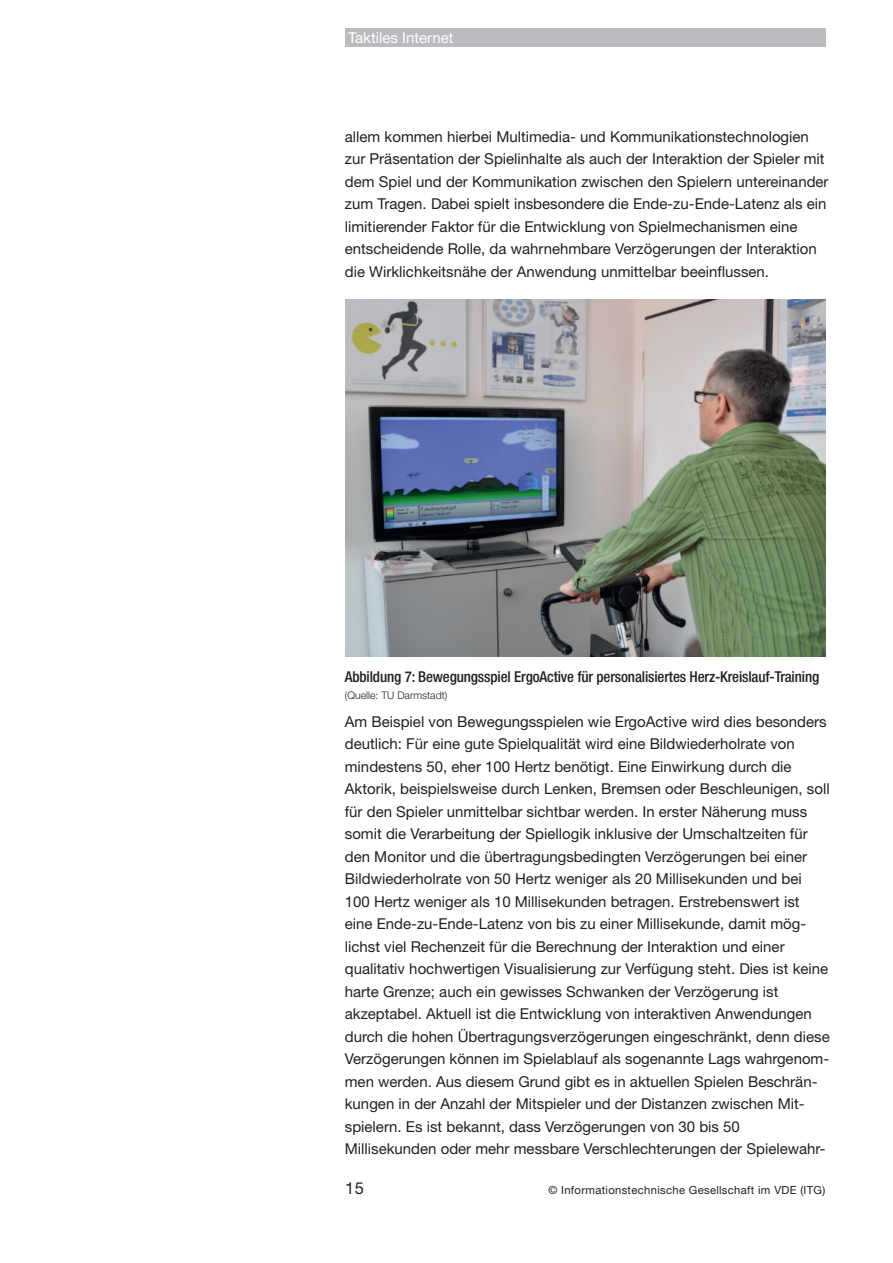
<style>
.page{position:relative;width:893px;height:1263px;background:#fff}
.page>*{position:absolute;margin:0;border:0;box-sizing:border-box;transform-origin:0 0}
.t1{font:16.5px "Helvetica Neue LT Std";color:#231f20}
.t2{font:15px/22.5px "Helvetica Neue LT Std";color:#231f20}
.t3{font:500 condensed 15px "Helvetica Neue LT Std";letter-spacing:-.01em;color:#231f20}
.t4{font:15px "Helvetica Neue LT Std";color:#fff}
.t5{font:11.25px "Helvetica Neue LT Std";letter-spacing:.03em;color:#231f20}
.t6{font:300 10.5px "Helvetica Neue LT Std";color:#231f20}
</style>
<div class="page">
<div style="left:345px;top:28px;width:480px;height:18px;background:#babbbe"></div>
<img style="left:345px;top:299px;width:480px;height:358px">
<p class="t4" style="left:348px;top:29px;width:107px">Taktiles Internet</p>
<p class="t2" style="left:345px;top:125px;width:485px">allem kommen hierbei Multimedia- und Kommunikationstechnologien zur Präsentation der Spielinhalte als auch der Interaktion der Spieler mit dem Spiel und der Kommunikation zwischen den Spielern untereinander zum Tragen. Dabei spielt insbesondere die Ende-zu-Ende-Latenz als ein limitierender Faktor für die Entwicklung von Spielmechanismen eine entscheidende Rolle, da wahrnehmbare Verzögerungen der Interaktion die Wirklichkeitsnähe der Anwendung unmittelbar beeinflussen.</p>
<p class="t3" style="left:345px;top:667px;width:476px">Abbildung 7: Bewegungsspiel ErgoActive für personalisiertes Herz-Kreislauf-Training</p>
<p class="t6" style="left:345px;top:689px;width:104px">(Quelle: TU Darmstadt)</p>
<p class="t2" style="left:345px;top:710px;width:486px">Am Beispiel von Bewegungsspielen wie ErgoActive wird dies besonders deutlich: Für eine gute Spielqualität wird eine Bildwiederholrate von mindestens 50, eher 100 Hertz benötigt. Eine Einwirkung durch die Aktorik, beispielsweise durch Lenken, Bremsen oder Beschleunigen, soll für den Spieler unmittelbar sichtbar werden. In erster Näherung muss somit die Verarbeitung der Spiellogik inklusive der Umschaltzeiten für den Monitor und die übertragungsbedingten Verzögerungen bei einer Bildwiederholrate von 50 Hertz weniger als 20 Millisekunden und bei 100 Hertz weniger als 10 Millisekunden betragen. Erstrebenswert ist eine Ende-zu-Ende-Latenz von bis zu einer Millisekunde, damit mög&shy;lichst viel Rechenzeit für die Berechnung der Interaktion und einer qualitativ hochwertigen Visualisierung zur Verfügung steht. Dies ist keine harte Grenze; auch ein gewisses Schwanken der Verzögerung ist akzeptabel. Aktuell ist die Entwicklung von interaktiven Anwendungen durch die hohen Übertragungsverzögerungen eingeschränkt, denn diese Verzögerungen können im Spielablauf als sogenannte Lags wahrgenom&shy;men werden. Aus diesem Grund gibt es in aktuellen Spielen Beschrän&shy;kungen in der Anzahl der Mitspieler und der Distanzen zwischen Mit&shy;spielern. Es ist bekannt, dass Verzögerungen von 30 bis 50<br>Millisekunden oder mehr messbare Verschlechterungen der Spielewahr-</p>
<p class="t1" style="left:345px;top:1178px;width:20px">15</p>
<p class="t5" style="left:548px;top:1183px;width:278px">© Informationstechnische Gesellschaft im VDE (ITG)</p>
</div>
